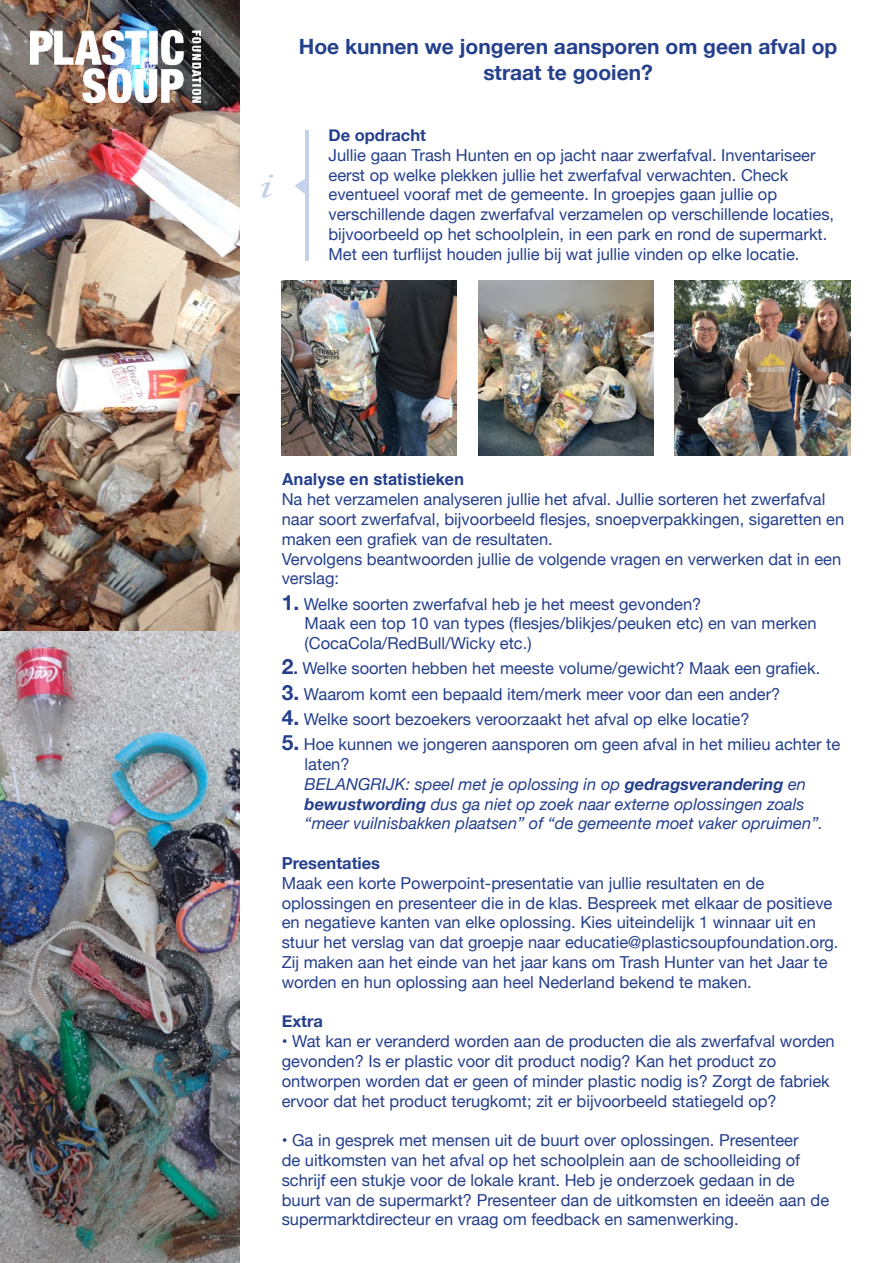
<style>
.page{position:relative;width:893px;height:1263px;background:#fff}
.page>*{position:absolute;margin:0;border:0;box-sizing:border-box;transform-origin:0 0}
.t1{font:700 21px/25.2px "Helvetica Neue";color:#243f8c;text-align:center}
.t2{font:16.5px/19.8px "Helvetica Neue";color:#243f8c}
.t3{font:italic 16.5px/19.8px "Helvetica Neue";color:#243f8c}
.t4{font:700 16.5px "Helvetica Neue";color:#243f8c}
.t5{font:700 16.5px "Helvetica";color:#243f8c}
.s1{font-weight:700;font-size:21px}
.s2{font-weight:700}
.s3{font-weight:700;font-style:normal;font-size:21px}
.s4{font-style:normal}
</style>
<div class="page">
<img style="left:0;top:0;width:239px;height:1263px">
<hr style="left:305px;top:130px;width:3px;height:131px;background:#c4d2e9">
<svg style="left:294px;top:179px;width:11px;height:15px"></svg>
<svg style="left:260px;top:174px;width:13px;height:24px"></svg>
<img style="left:282px;top:280px;width:175px;height:175px">
<img style="left:478px;top:280px;width:176px;height:175px">
<img style="left:675px;top:280px;width:175px;height:175px">
<img style="left:31px;top:30px;width:170px;height:72px">
<p class="t1" style="left:299px;top:35px;width:540px">Hoe kunnen we jongeren aansporen om geen afval op straat te gooien?</p>
<p class="t4" style="left:328px;top:122px;width:99px">De opdracht</p>
<p class="t2" style="left:328px;top:146px;width:507px">Jullie gaan Trash Hunten en op jacht naar zwerfafval. Inventariseer eerst op welke plekken jullie het zwerfafval verwachten. Check eventueel vooraf met de gemeente. In groepjes gaan jullie op verschillende dagen zwerfafval verzamelen op verschillende locaties, bijvoorbeeld op het schoolplein, in een park en rond de supermarkt.<br>Met een turflijst houden jullie bij wat jullie vinden op elke locatie.</p>
<p class="t5" style="left:282px;top:466px;width:184px">Analyse en statistieken</p>
<p class="t2" style="left:282px;top:490px;width:564px">Na het verzamelen analyseren jullie het afval. Jullie sorteren het zwerfafval naar soort zwerfafval, bijvoorbeeld flesjes, snoepverpakkingen, sigaretten en maken een grafiek van de resultaten.<br>Vervolgens beantwoorden jullie de volgende vragen en verwerken dat in een verslag:</p>
<p class="t2" style="left:305px;top:595px;width:513px;text-indent:-23px"><span class="s1">1.</span> Welke soorten zwerfafval heb je het meest gevonden?<br>Maak een top 10 van types (flesjes/blikjes/peuken etc) en van merken (CocaCola/RedBull/Wicky etc.)</p>
<p class="t2" style="left:282px;top:660px;width:540px"><span class="s1">2</span><span class="s2">.</span> Welke soorten hebben het meeste volume/gewicht? Maak een grafiek.</p>
<p class="t2" style="left:282px;top:685px;width:500px"><span class="s1">3.</span> Waarom komt een bepaald item/merk meer voor dan een ander?</p>
<p class="t2" style="left:282px;top:710px;width:469px"><span class="s1">4.</span> Welke soort bezoekers veroorzaakt het afval op elke locatie?</p>
<p class="t3" style="left:305px;top:735px;width:537px;text-indent:-23px"><span class="s3">5.</span> <span class="s4">Hoe kunnen we jongeren aansporen om geen afval in het milieu achter te laten?<br></span>BELANGRIJK: speel met je oplossing in op <span class="s2">gedragsverandering</span> en <span class="s2">bewustwording</span> dus ga niet op zoek naar externe oplossingen zoals “meer vuilnisbakken plaatsen” of “de gemeente moet vaker opruimen”.</p>
<p class="t4" style="left:282px;top:850px;width:100px">Presentaties</p>
<p class="t2" style="left:282px;top:874px;width:558px">Maak een korte Powerpoint-presentatie van jullie resultaten en de oplossingen en presenteer die in de klas. Bespreek met elkaar de positieve en negatieve kanten van elke oplossing. Kies uiteindelijk 1 winnaar uit en stuur het verslag van dat groepje naar educatie@plasticsoupfoundation.org.<br>Zij maken aan het einde van het jaar kans om Trash Hunter van het Jaar te worden en hun oplossing aan heel Nederland bekend te maken.</p>
<p class="t4" style="left:282px;top:1008px;width:43px">Extra</p>
<p class="t2" style="left:282px;top:1032px;width:555px">• Wat kan er veranderd worden aan de producten die als zwerfafval worden gevonden? Is er plastic voor dit product nodig? Kan het product zo ontworpen worden dat er geen of minder plastic nodig is? Zorgt de fabriek ervoor dat het product terugkomt; zit er bijvoorbeeld statiegeld op?</p>
<p class="t2" style="left:282px;top:1131px;width:549px">• Ga in gesprek met mensen uit de buurt over oplossingen. Presenteer<br>de uitkomsten van het afval op het schoolplein aan de schoolleiding of schrijf een stukje voor de lokale krant. Heb je onderzoek gedaan in de buurt van de supermarkt? Presenteer dan de uitkomsten en ideeën aan de supermarktdirecteur en vraag om feedback en samenwerking.</p>
</div>
